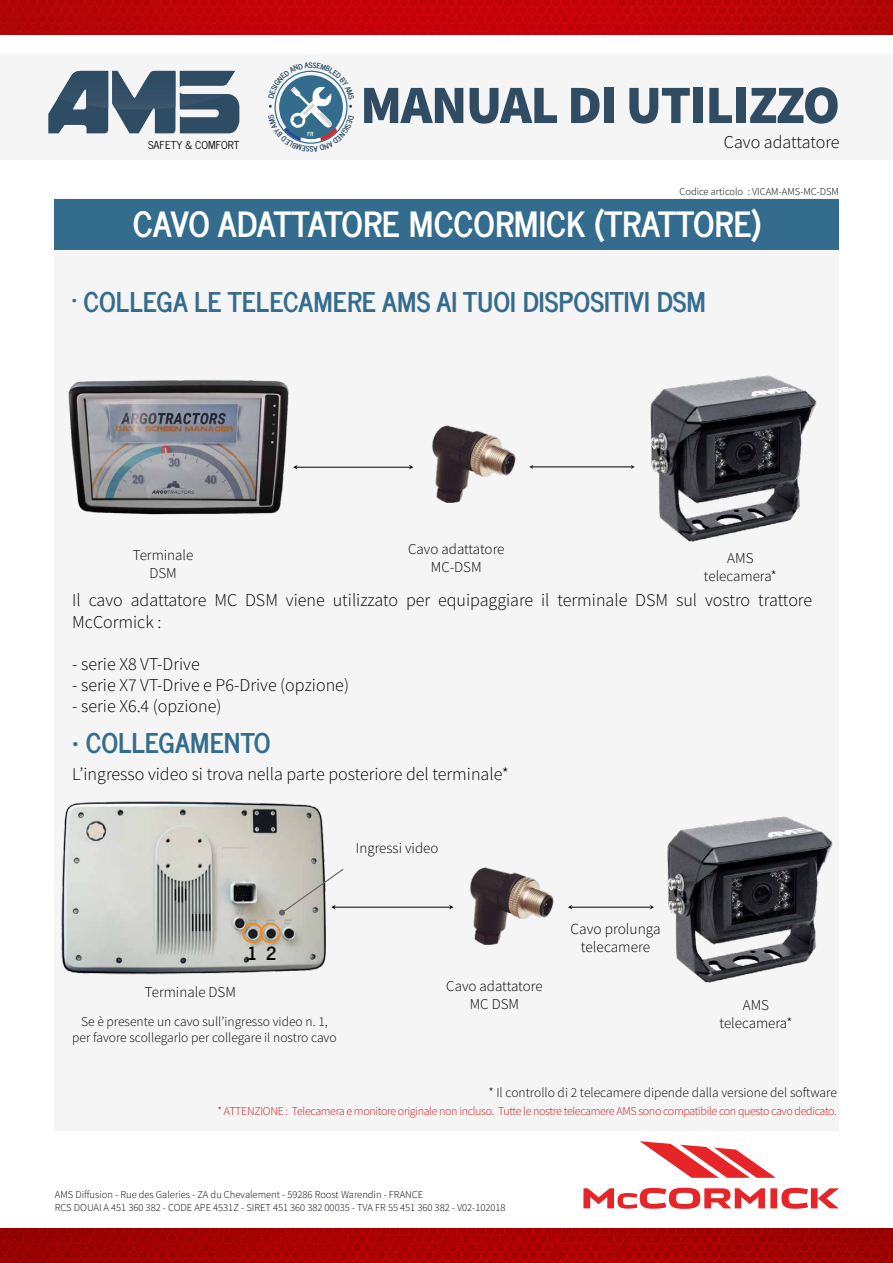
<style>
.page{position:relative;width:893px;height:1263px;background:#fff}
.page>*{position:absolute;margin:0;border:0;box-sizing:border-box;transform-origin:0 0}
.t1{font:900 54px "Mada";letter-spacing:-.025em;color:#2f4c63}
.t2{font:700 34.5px "News Cycle";color:#fff}
.t3{font:700 27px "News Cycle";color:#346c8d}
.t4{font:300 18px/21.6px "Mada";color:#000}
.t5{font:700 18px "News Cycle";color:#000}
.t6{font:300 15.3px/18.5px "Mada";color:#000;text-align:center}
.t7{font:300 15px/18px "Mada";color:#000;text-align:center}
.t8{font:300 13.5px/16.2px "Mada";color:#000;text-align:center}
.t9{font:300 12px "Mada";letter-spacing:-.03em;color:#cd171a}
.t10{font:10.8px "News Cycle";color:#010202}
.t11{font:300 10.5px/12.6px "Mada";color:#000}
</style>
<div class="page">
<img style="left:0;top:1228px;width:893px;height:35px">
<img style="left:0;top:0;width:893px;height:35px">
<div style="left:0;top:54px;width:893px;height:106px;background:#f5f5f5"></div>
<svg style="left:48px;top:71px;width:191px;height:62px"></svg>
<img style="left:58px;top:71px;width:50px;height:37px">
<svg style="left:583px;top:1188px;width:256px;height:21px"></svg>
<svg style="left:640px;top:1141px;width:136px;height:37px"></svg>
<div style="left:55px;top:199px;width:784px;height:932px;background:#f5f5f5"></div>
<img style="left:61px;top:801px;width:265px;height:174px">
<div style="left:55px;top:199px;width:784px;height:51px;background:#346c8d"></div>
<img style="left:650px;top:816px;width:183px;height:167px">
<svg style="left:242px;top:923px;width:39px;height:20px"></svg>
<img style="left:650px;top:375px;width:167px;height:167px">
<div style="left:279px;top:909px;width:6px;height:7px;background:#646363;border-radius:50%"></div>
<hr style="left:295px;top:467px;width:116px;height:1px;background:#000">
<hr style="left:333px;top:907px;width:118px;height:1px;background:#000">
<svg style="left:282px;top:868px;width:63px;height:45px"></svg>
<hr style="left:570px;top:907px;width:80px;height:1px;background:#000">
<svg style="left:649px;top:905px;width:5px;height:4px"></svg>
<hr style="left:531px;top:467px;width:101px;height:1px;background:#000">
<svg style="left:631px;top:465px;width:4px;height:4px"></svg>
<img style="left:398px;top:425px;width:134px;height:78px">
<img style="left:436px;top:867px;width:134px;height:78px">
<img style="left:68px;top:380px;width:241px;height:135px">
<svg style="left:268px;top:70px;width:84px;height:74px"></svg>
<p class="t10" style="left:148px;top:135px;width:93px">SAFETY &amp; COMFORT</p>
<h1 class="t1" style="left:360px;top:73px;width:481px">MANUAL DI UTILIZZO</h1>
<p class="t4" style="left:724px;top:132px;width:117px">Cavo adattatore</p>
<p class="t11" style="left:679px;top:185px;width:161px">Codice articolo : VICAM-AMS-MC-DSM</p>
<h2 class="t2" style="left:133px;top:193px;width:630px">CAVO ADATTATORE MCCORMICK (TRATTORE)</h2>
<h3 class="t3" style="left:72px;top:278px;width:635px">· COLLEGA LE TELECAMERE AMS AI TUOI DISPOSITIVI DSM</h3>
<p class="t7" style="left:133px;top:547px;width:62px">Terminale<br>DSM</p>
<p class="t7" style="left:408px;top:540px;width:98px">Cavo adattatore<br>MC-DSM</p>
<p class="t7" style="left:704px;top:550px;width:74px">AMS telecamera*</p>
<p class="t4" style="left:72px;top:590px;width:741px">Il cavo adattatore MC DSM viene utilizzato per equipaggiare il terminale DSM sul vostro trattore<br>McCormick :</p>
<p class="t4" style="left:72px;top:654px;width:129px">- serie X8 VT-Drive</p>
<p class="t4" style="left:72px;top:675px;width:278px">- serie X7 VT-Drive e P6-Drive (opzione)</p>
<p class="t4" style="left:72px;top:696px;width:151px">- serie X6.4 (opzione)</p>
<h3 class="t3" style="left:72px;top:719px;width:200px">• COLLEGAMENTO</h3>
<p class="t4" style="left:72px;top:764px;width:438px">L’ingresso video si trova nella parte posteriore del terminale*</p>
<p class="t7" style="left:356px;top:840px;width:84px">Ingressi video</p>
<p class="t5" style="left:249px;top:937px;width:30px">1 2</p>
<p class="t7" style="left:145px;top:984px;width:93px">Terminale DSM</p>
<p class="t8" style="left:72px;top:1014px;width:266px">Se è presente un cavo sull’ingresso video n. 1, per favore scollegarlo per collegare il nostro cavo</p>
<p class="t7" style="left:446px;top:977px;width:98px">Cavo adattatore<br>MC DSM</p>
<p class="t6" style="left:570px;top:920px;width:92px">Cavo prolunga telecamere</p>
<p class="t7" style="left:719px;top:997px;width:74px">AMS telecamera*</p>
<p class="t8" style="left:488px;top:1085px;width:350px">* Il controllo di 2 telecamere dipende dalla versione del software</p>
<p class="t9" style="left:218px;top:1105px;width:621px">* ATTENZIONE : Telecamera e monitore originale non incluso. Tutte le nostre telecamere AMS sono compatibile con questo cavo dedicato.</p>
<p class="t11" style="left:55px;top:1189px;width:452px">AMS Diffusion - Rue des Galeries - ZA du Chevalement - 59286 Roost Warendin - FRANCE<br>RCS DOUAI A 451 360 382 - CODE APE 4531Z - SIRET 451 360 382 00035 - TVA FR 55 451 360 382 - V02-102018</p>
</div>
